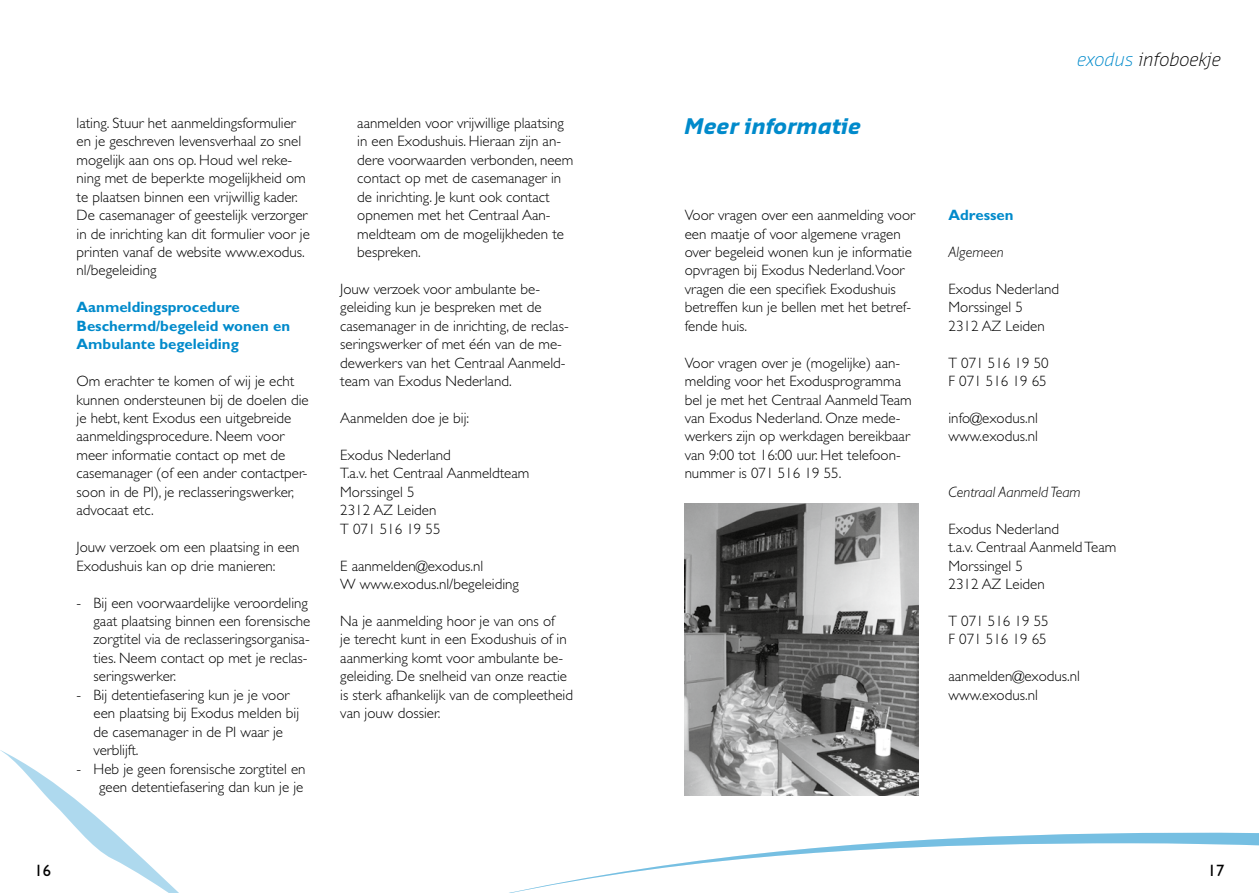
<style>
.page{position:relative;width:1259px;height:893px;background:#fff}
.page>*{position:absolute;margin:0;border:0;box-sizing:border-box;transform-origin:0 0}
.t1{font:italic 700 21px "Sansa";color:#008acb}
.t2{font:italic 300 18px "Sansa";color:#000}
.t3{font:16.5px "Gill Sans";color:#000}
.t4{font:300 15px/18.5px "Gill Sans";color:#000}
.t5{font:700 15px/18.5px "Gill Sans";color:#008acb}
.t6{font:italic 300 15px "Gill Sans";color:#000}
.s1{color:#008acb}
</style>
<div class="page">
<svg style="left:0;top:750px;width:179px;height:143px"></svg>
<svg style="left:509px;top:832px;width:750px;height:61px"></svg>
<img style="left:685px;top:503px;width:233px;height:292px">
<p class="t4" style="left:77px;top:114px;width:235px">lating. Stuur het aanmeldingsformulier en je geschreven levensverhaal zo snel mogelijk aan ons op. Houd wel reke&shy;ning met de beperkte mogelijkheid om te plaatsen binnen een vrijwillig kader.<br>De casemanager of geestelijk verzorger in de inrichting kan dit formulier voor je printen vanaf de website www.exodus. nl/begeleiding</p>
<p class="t5" style="left:77px;top:298px;width:215px">Aanmeldingsprocedure<br>Beschermd/begeleid wonen en<br>Ambulante begeleiding</p>
<p class="t4" style="left:77px;top:372px;width:234px">Om erachter te komen of wij je echt kunnen ondersteunen bij de doelen die je hebt, kent Exodus een uitgebreide aanmeldingsprocedure. Neem voor meer informatie contact op met de casemanager (of een ander contactper&shy;soon in de PI), je reclasseringswerker, advocaat etc.</p>
<p class="t4" style="left:77px;top:538px;width:225px">Jouw verzoek om een plaatsing in een<br>Exodushuis kan op drie manieren:</p>
<p class="t4" style="left:94px;top:593px;width:218px;text-indent:-17px">- Bij een voorwaardelijke veroordeling gaat plaatsing binnen een forensische zorgtitel via de reclasseringsorganisa&shy;ties. Neem contact op met je reclas&shy;seringswerker.</p>
<p class="t4" style="left:94px;top:686px;width:207px;text-indent:-17px">- Bij detentiefasering kun je je voor een plaatsing bij Exodus melden bij de casemanager in de PI waar je verblijft.</p>
<p class="t4" style="left:77px;top:759px;width:230px;text-align:right">- Heb je geen forensische zorgtitel en geen detentiefasering dan kun je je</p>
<p class="t4" style="left:357px;top:114px;width:217px">aanmelden voor vrijwillige plaatsing in een Exodushuis. Hieraan zijn an&shy;dere voorwaarden verbonden, neem contact op met de casemanager in de inrichting. Je kunt ook contact opnemen met het Centraal Aan&shy;meldteam om de mogelijkheden te bespreken.</p>
<p class="t4" style="left:340px;top:280px;width:230px">Jouw verzoek voor ambulante be&shy;geleiding kun je bespreken met de casemanager in de inrichting, de reclas&shy;seringswerker of met één van de me&shy;dewerkers van het Centraal Aanmeld&shy;team van Exodus Nederland.</p>
<p class="t4" style="left:340px;top:409px;width:130px">Aanmelden doe je bij:</p>
<p class="t4" style="left:340px;top:446px;width:191px">Exodus Nederland<br>T.a.v. het Centraal Aanmeldteam<br>Morssingel 5<br>2312 AZ Leiden<br>T 071 516 19 55</p>
<p class="t4" style="left:340px;top:556px;width:180px">E aanmelden@exodus.nl<br>W www.exodus.nl/begeleiding</p>
<p class="t4" style="left:340px;top:612px;width:234px">Na je aanmelding hoor je van ons of<br>je terecht kunt in een Exodushuis of in aanmerking komt voor ambulante be&shy;geleiding. De snelheid van onze reactie is sterk afhankelijk van de compleetheid van jouw dossier.</p>
<h1 class="t1" style="left:685px;top:112px;width:178px">Meer informatie</h1>
<p class="t4" style="left:685px;top:206px;width:232px">Voor vragen over een aanmelding voor een maatje of voor algemene vragen over begeleid wonen kun je informatie opvragen bij Exodus Nederland.Voor vragen die een specifiek Exodushuis betreffen kun je bellen met het betref&shy;fende huis.</p>
<p class="t4" style="left:685px;top:353px;width:229px">Voor vragen over je (mogelijke) aan&shy;melding voor het Exodusprogramma bel je met het Centraal Aanmeld Team van Exodus Nederland. Onze mede&shy;werkers zijn op werkdagen bereikbaar van 9:00 tot 16:00 uur. Het telefoon&shy;nummer is 071 516 19 55.</p>
<p class="t2" style="left:1077px;top:47px;width:145px"><span class="s1">exodus</span> infoboekje</p>
<p class="t5" style="left:948px;top:206px;width:66px">Adressen</p>
<p class="t6" style="left:948px;top:244px;width:57px">Algemeen</p>
<p class="t4" style="left:948px;top:280px;width:112px">Exodus Nederland<br>Morssingel 5<br>2312 AZ Leiden</p>
<p class="t4" style="left:948px;top:353px;width:102px">T 071 516 19 50<br>F 071 516 19 65</p>
<p class="t4" style="left:948px;top:409px;width:91px">info@exodus.nl www.exodus.nl</p>
<p class="t6" style="left:948px;top:483px;width:134px">Centraal Aanmeld Team</p>
<p class="t4" style="left:948px;top:519px;width:169px">Exodus Nederland<br>t.a.v. Centraal Aanmeld Team<br>Morssingel 5<br>2312 AZ Leiden</p>
<p class="t4" style="left:948px;top:612px;width:102px">T 071 516 19 55<br>F 071 516 19 65</p>
<p class="t4" style="left:948px;top:667px;width:133px">aanmelden@exodus.nl www.exodus.nl</p>
<p class="t3" style="left:35px;top:861px;width:18px">16</p>
<p class="t3" style="left:1208px;top:861px;width:18px">17</p>
</div>
